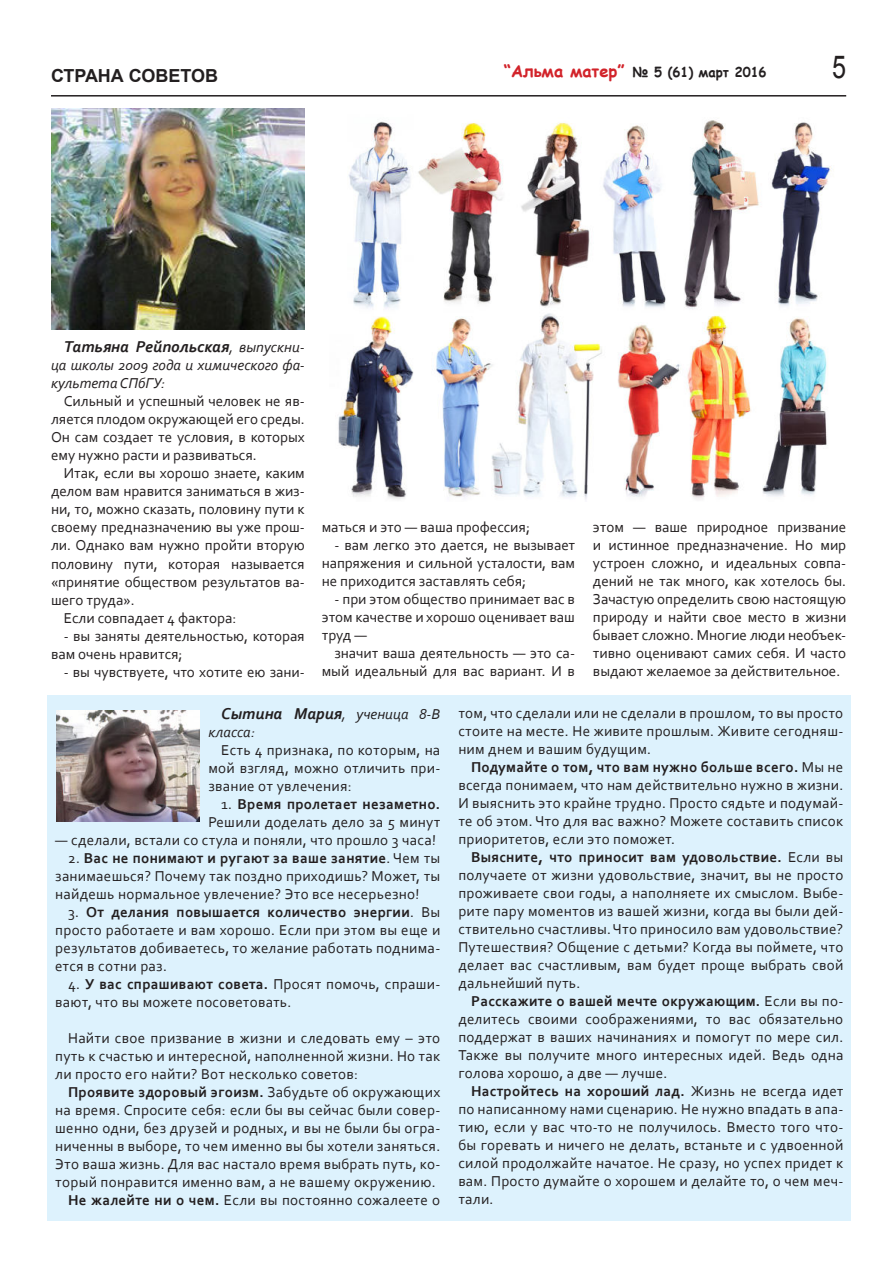
<style>
.page{position:relative;width:893px;height:1263px;background:#fff}
.page>*{position:absolute;margin:0;border:0;box-sizing:border-box;transform-origin:0 0}
.t1{font:31.5px "Arial";color:#231f20;scale:.8 1}
.t2{font:700 18px "Arial";color:#231f20}
.t3{font:italic 700 16.5px "Corbel";color:#231f20}
.t4{font:15px/18px "Corbel";letter-spacing:.02em;color:#231f20;text-align:justify}
.t5{font:15px/18px "Corbel";color:#231f20}
.t6{font:italic 15px/18px "Corbel";color:#231f20}
.t7{font:700 15px "Corbel";letter-spacing:.02em;color:#231f20}
.t8{font:700 13.5px "Comic Sans MS";color:#231f20}
.s1{font-size:16.5px;color:#d2232a}
.s2{font-weight:400;font-size:15px}
.s3{font-weight:700}
.s4{font-weight:400}
</style>
<div class="page">
<hr style="left:51px;top:95px;width:795px;height:2px;background:#231f20">
<div style="left:47px;top:695px;width:803px;height:525px;background:#ddf2fd"></div>
<img style="left:57px;top:710px;width:143px;height:111px">
<img style="left:51px;top:109px;width:254px;height:221px">
<img style="left:338px;top:120px;width:496px;height:380px">
<p class="t2" style="left:51px;top:63px;width:169px">СТРАНА СОВЕТОВ</p>
<p class="t8" style="left:504px;top:62px;width:264px"><span class="s1">“Альма матер”</span> № 5 (61) март 2016</p>
<h1 class="t1" style="left:832px;top:49px;width:19px">5</h1>
<p class="t3" style="left:64px;top:337px;width:242px">Татьяна Рейпольская<span class="s2">, выпускни-</span></p>
<p class="t6" style="left:51px;top:356px;width:255px">ца школы 2009 года и химического фа&shy;культета СПбГУ:</p>
<p class="t4" style="left:51px;top:392px;width:255px;text-indent:13px">Сильный и успешный человек не яв&shy;ляется плодом окружающей его среды.<br>Он сам создает те условия, в которых ему нужно расти и развиваться.</p>
<p class="t5" style="left:64px;top:464px;width:242px">Итак, если вы хорошо знаете, каким</p>
<p class="t5" style="left:51px;top:482px;width:255px">делом вам нравится заниматься в жиз-</p>
<p class="t5" style="left:51px;top:500px;width:255px">ни, то, можно сказать, половину пути к</p>
<p class="t5" style="left:51px;top:518px;width:255px">своему предназначению вы уже прош-</p>
<p class="t5" style="left:51px;top:536px;width:255px">ли. Однако вам нужно пройти вторую</p>
<p class="t5" style="left:51px;top:554px;width:255px">половину пути, которая называется</p>
<p class="t5" style="left:51px;top:572px;width:255px">«принятие обществом результатов ва-</p>
<p class="t5" style="left:51px;top:590px;width:85px">шего труда».</p>
<p class="t5" style="left:64px;top:608px;width:174px">Если совпадает 4 фактора:</p>
<p class="t5" style="left:51px;top:626px;width:255px;text-indent:13px">- вы заняты деятельностью, которая вам очень нравится;</p>
<p class="t5" style="left:64px;top:662px;width:242px">- вы чувствуете, что хотите ею зани-</p>
<p class="t5" style="left:322px;top:518px;width:210px">маться и это — ваша профессия;</p>
<p class="t4" style="left:322px;top:536px;width:255px;text-indent:13px">- вам легко это дается, не вызывает напряжения и сильной усталости, вам не приходится заставлять себя;</p>
<p class="t4" style="left:322px;top:590px;width:255px;text-indent:13px">- при этом общество принимает вас в этом качестве и хорошо оценивает ваш труд —</p>
<p class="t5" style="left:322px;top:644px;width:255px;text-align:right">значит ваша деятельность — это са&shy;мый идеальный для вас вариант. И в</p>
<p class="t4" style="left:593px;top:518px;width:255px">этом — ваше природное призвание и истинное предназначение. Но мир устроен сложно, и идеальных совпа&shy;дений не так много, как хотелось бы.<br>Зачастую определить свою настоящую природу и найти свое место в жизни бывает сложно. Многие люди необъек&shy;тивно оценивают самих себя. И часто выдают желаемое за действительное.</p>
<p class="t3" style="left:221px;top:703px;width:221px">Сытина Мария<span class="s2">, ученица 8-В</span></p>
<p class="t6" style="left:208px;top:722px;width:48px">класса:</p>
<p class="t4" style="left:208px;top:740px;width:233px;text-indent:13px">Есть 4 признака, по которым, на мой взгляд, можно отличить при&shy;звание от увлечения:</p>
<p class="t4" style="left:208px;top:794px;width:233px;text-align:right">1. <span class="s3">Время пролетает незаметно.<br></span>Решили доделать дело за 5 минут</p>
<p class="t4" style="left:55px;top:830px;width:382px">— сделали, встали со стула и поняли, что прошло 3 часа!</p>
<p class="t4" style="left:55px;top:848px;width:387px;text-indent:13px">2. <span class="s3">Вас не понимают и ругают за ваше занятие</span>. Чем ты занимаешься? Почему так поздно приходишь? Может, ты найдешь нормальное увлечение? Это все несерьезно!</p>
<p class="t4" style="left:55px;top:902px;width:387px;text-indent:13px">3. <span class="s3">От делания повышается количество энергии</span>. Вы просто работаете и вам хорошо. Если при этом вы еще и результатов добиваетесь, то желание работать поднима&shy;ется в сотни раз.</p>
<p class="t4" style="left:55px;top:974px;width:387px;text-indent:13px">4. <span class="s3">У вас спрашивают совета.</span> Просят помочь, спраши&shy;вают, что вы можете посоветовать.</p>
<p class="t4" style="left:55px;top:1028px;width:386px;text-indent:13px">Найти свое призвание в жизни и следовать ему – это путь к счастью и интересной, наполненной жизни. Но так ли просто его найти? Вот несколько советов:</p>
<p class="t7" style="left:68px;top:1083px;width:374px">Проявите здоровый эгоизм. <span class="s4">Забудьте об окружающих</span></p>
<p class="t4" style="left:55px;top:1100px;width:387px">на время. Спросите себя: если бы вы сейчас были совер-</p>
<p class="t4" style="left:55px;top:1118px;width:387px">шенно одни, без друзей и родных, и вы не были бы огра-</p>
<p class="t4" style="left:55px;top:1136px;width:387px">ниченны в выборе, то чем именно вы бы хотели заняться.</p>
<p class="t4" style="left:55px;top:1154px;width:387px">Это ваша жизнь. Для вас настало время выбрать путь, ко-</p>
<p class="t4" style="left:55px;top:1172px;width:382px">торый понравится именно вам, а не вашему окружению.</p>
<p class="t4" style="left:68px;top:1190px;width:374px"><span class="s3">Не жалейте ни о чем.</span> Если вы постоянно сожалеете о</p>
<p class="t4" style="left:458px;top:703px;width:387px">том, что сделали или не сделали в прошлом, то вы просто стоите на месте. Не живите прошлым. Живите сегодняш&shy;ним днем и вашим будущим.</p>
<p class="t4" style="left:458px;top:757px;width:387px;text-indent:13px"><span class="s3">Подумайте о том, что вам нужно больше всего.</span> Мы не всегда понимаем, что нам действительно нужно в жизни.<br>И выяснить это крайне трудно. Просто сядьте и подумай&shy;те об этом. Что для вас важно? Можете составить список приоритетов, если это поможет.</p>
<p class="t4" style="left:458px;top:847px;width:387px;text-indent:13px"><span class="s3">Выясните, что приносит вам удовольствие.</span> Если вы получаете от жизни удовольствие, значит, вы не просто проживаете свои годы, а наполняете их смыслом. Выбе&shy;рите пару моментов из вашей жизни, когда вы были дей&shy;ствительно счастливы. Что приносило вам удовольствие?<br>Путешествия? Общение с детьми? Когда вы поймете, что делает вас счастливым, вам будет проще выбрать свой дальнейший путь.</p>
<p class="t4" style="left:458px;top:991px;width:387px;text-indent:13px"><span class="s3">Расскажите о вашей мечте окружающим.</span> Если вы по&shy;делитесь своими соображениями, то вас обязательно поддержат в ваших начинаниях и помогут по мере сил.<br>Также вы получите много интересных идей. Ведь одна голова хорошо, а две — лучше.</p>
<p class="t4" style="left:458px;top:1081px;width:387px;text-indent:13px"><span class="s3">Настройтесь на хороший лад.</span> Жизнь не всегда идет по написанному нами сценарию. Не нужно впадать в апа&shy;тию, если у вас что-то не получилось. Вместо того что&shy;бы горевать и ничего не делать, встаньте и с удвоенной силой продолжайте начатое. Не сразу, но успех придет к вам. Просто думайте о хорошем и делайте то, о чем меч&shy;тали.</p>
</div>
